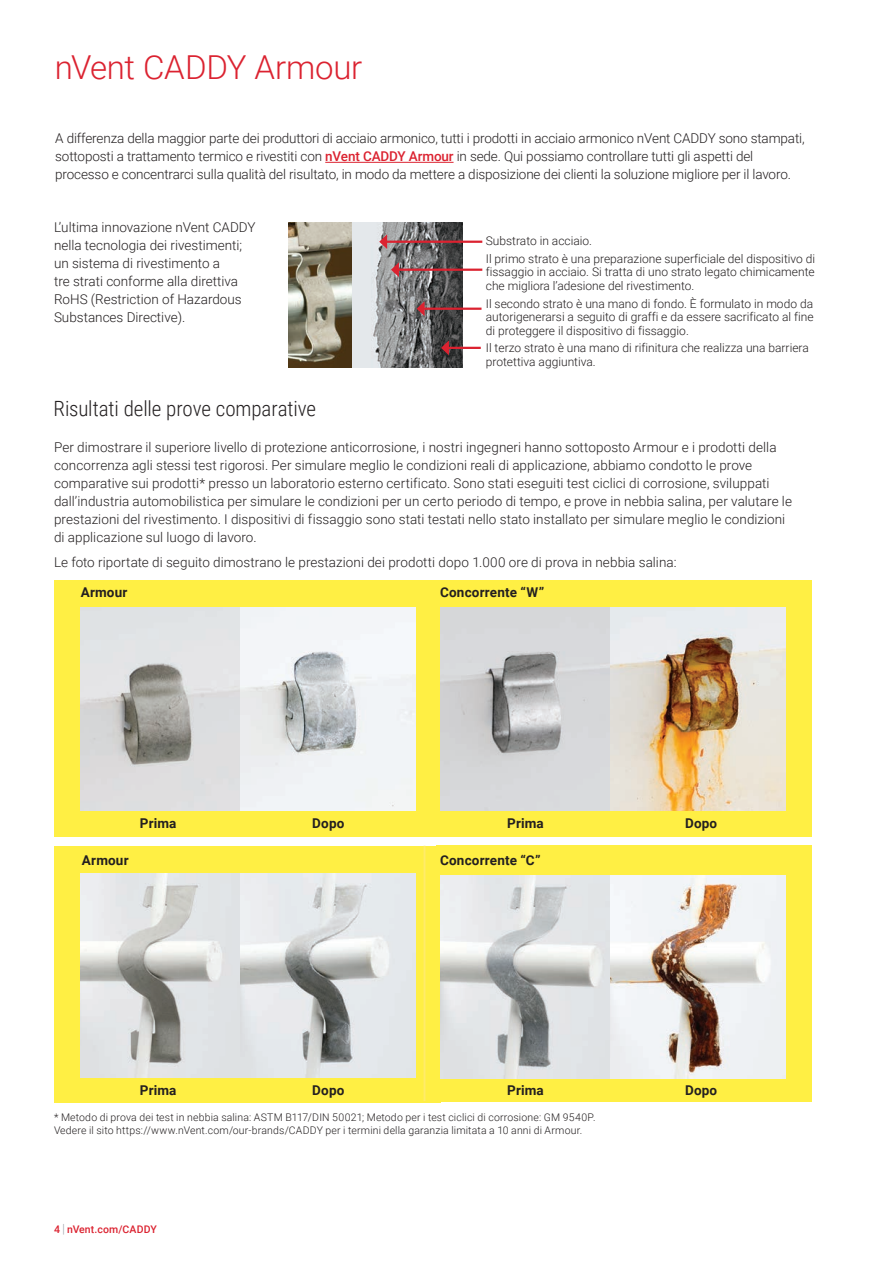
<style>
.page{position:relative;width:893px;height:1263px;background:#fff}
.page>*{position:absolute;margin:0;border:0;box-sizing:border-box;transform-origin:0 0}
.t1{font:300 33px "Roboto";letter-spacing:-.01em;color:#db2230}
.Subheader{font:300 21px "Roboto Condensed";letter-spacing:-.005em;color:#231f20}
.Body_Text{font:300 13.5px/18px "Roboto";letter-spacing:.005em;color:#231f20}
.Bodytext_1{font:300 13.5px/18px "Roboto";letter-spacing:-.01em;color:#231f20}
.Body_Text-2{font:700 13.5px "Roboto";letter-spacing:.015em;color:#231f20}
.Caption_text{font:300 12px/13.5px "Roboto";color:#231f20;text-align:justify}
.Body_Text-3{font:300 10.5px/12.6px "Roboto";letter-spacing:.015em;color:#231f20}
.t2{font:500 10.5px "Roboto";letter-spacing:.015em;color:#db2230}
.s1{font-weight:500;color:#db2230}
.s2{font-weight:300;font-size:12.6px;color:#8f959e}
</style>
<div class="page">
<div style="left:437px;top:846px;width:375px;height:256px;background:#ffef44"></div>
<div style="left:54px;top:846px;width:387px;height:256px;background:#ffef44"></div>
<div style="left:422px;top:580px;width:390px;height:256px;background:#ffef44"></div>
<div style="left:54px;top:580px;width:375px;height:256px;background:#ffef44"></div>
<img style="left:440px;top:875px;width:170px;height:204px">
<img style="left:610px;top:875px;width:176px;height:204px">
<img style="left:440px;top:607px;width:346px;height:204px">
<img style="left:81px;top:607px;width:335px;height:204px">
<img style="left:81px;top:873px;width:335px;height:204px">
<hr style="left:424px;top:846px;width:1px;height:255px;background:#ffec69">
<img style="left:289px;top:222px;width:173px;height:145px">
<hr style="left:385px;top:241px;width:97px;height:2px;background:#db2230">
<svg style="left:379px;top:234px;width:8px;height:15px"></svg>
<hr style="left:397px;top:269px;width:85px;height:2px;background:#db2230">
<svg style="left:391px;top:262px;width:8px;height:15px"></svg>
<hr style="left:423px;top:308px;width:58px;height:2px;background:#db2230">
<svg style="left:417px;top:301px;width:8px;height:15px"></svg>
<hr style="left:447px;top:347px;width:34px;height:2px;background:#db2230">
<svg style="left:441px;top:340px;width:8px;height:15px"></svg>
<hr style="left:325px;top:162px;width:129px;height:1px;background:#db2230">
<p class="t1" style="left:55px;top:44px;width:309px">nVent CADDY Armour</p>
<p class="Bodytext_1" style="left:55px;top:129px;width:751px">A differenza della maggior parte dei produttori di acciaio armonico, tutti i prodotti in acciaio armonico nVent CADDY sono stampati, sottoposti a trattamento termico e rivestiti con <span class="s1">nVent CADDY Armour</span> in sede. Qui possiamo controllare tutti gli aspetti del processo e concentrarci sulla qualità del risultato, in modo da mettere a disposizione dei clienti la soluzione migliore per il lavoro.</p>
<p class="Bodytext_1" style="left:54px;top:218px;width:203px">L’ultima innovazione nVent CADDY nella tecnologia dei rivestimenti; un sistema di rivestimento a<br>tre strati conforme alla direttiva<br>RoHS (Restriction of Hazardous<br>Substances Directive).</p>
<p class="Subheader" style="left:54px;top:393px;width:264px">Risultati delle prove comparative</p>
<p class="Caption_text" style="left:486px;top:234px;width:108px">Substrato in acciaio.</p>
<p class="Caption_text" style="left:486px;top:251px;width:331px">Il primo strato è una preparazione superficiale del dispositivo di fissaggio in acciaio. Si tratta di uno strato legato chimicamente che migliora l’adesione del rivestimento.</p>
<p class="Caption_text" style="left:486px;top:296px;width:329px">Il secondo strato è una mano di fondo. È formulato in modo da autorigenerarsi a seguito di graffi e da essere sacrificato al fine di proteggere il dispositivo di fissaggio.</p>
<p class="Caption_text" style="left:486px;top:341px;width:324px">Il terzo strato è una mano di rifinitura che realizza una barriera protettiva aggiuntiva.</p>
<p class="Body_Text" style="left:54px;top:437px;width:739px">Per dimostrare il superiore livello di protezione anticorrosione, i nostri ingegneri hanno sottoposto Armour e i prodotti della concorrenza agli stessi test rigorosi. Per simulare meglio le condizioni reali di applicazione, abbiamo condotto le prove comparative sui prodotti* presso un laboratorio esterno certificato. Sono stati eseguiti test ciclici di corrosione, sviluppati dall’industria automobilistica per simulare le condizioni per un certo periodo di tempo, e prove in nebbia salina, per valutare le prestazioni del rivestimento. I dispositivi di fissaggio sono stati testati nello stato installato per simulare meglio le condizioni di applicazione sul luogo di lavoro.</p>
<p class="Body_Text" style="left:54px;top:552px;width:624px">Le foto riportate di seguito dimostrano le prestazioni dei prodotti dopo 1.000 ore di prova in nebbia salina:</p>
<p class="Body_Text-2" style="left:81px;top:583px;width:48px">Armour</p>
<p class="Body_Text-2" style="left:440px;top:583px;width:106px">Concorrente “W”</p>
<p class="Body_Text-2" style="left:140px;top:814px;width:38px">Prima</p>
<p class="Body_Text-2" style="left:312px;top:814px;width:34px">Dopo</p>
<p class="Body_Text-2" style="left:507px;top:814px;width:38px">Prima</p>
<p class="Body_Text-2" style="left:685px;top:814px;width:34px">Dopo</p>
<p class="Body_Text-2" style="left:82px;top:850px;width:48px">Armour</p>
<p class="Body_Text-2" style="left:440px;top:850px;width:102px">Concorrente “C”</p>
<p class="Body_Text-2" style="left:140px;top:1081px;width:38px">Prima</p>
<p class="Body_Text-2" style="left:312px;top:1081px;width:34px">Dopo</p>
<p class="Body_Text-2" style="left:507px;top:1081px;width:38px">Prima</p>
<p class="Body_Text-2" style="left:685px;top:1081px;width:34px">Dopo</p>
<p class="Body_Text-3" style="left:54px;top:1111px;width:543px">* Metodo di prova dei test in nebbia salina: ASTM B117/DIN 50021; Metodo per i test ciclici di corrosione: GM 9540P.<br>Vedere il sito https://www.nVent.com/our-brands/CADDY per i termini della garanzia limitata a 10 anni di Armour.</p>
<p class="t2" style="left:54px;top:1222px;width:104px">4 <span class="s2">|</span> nVent.com/CADDY</p>
</div>
